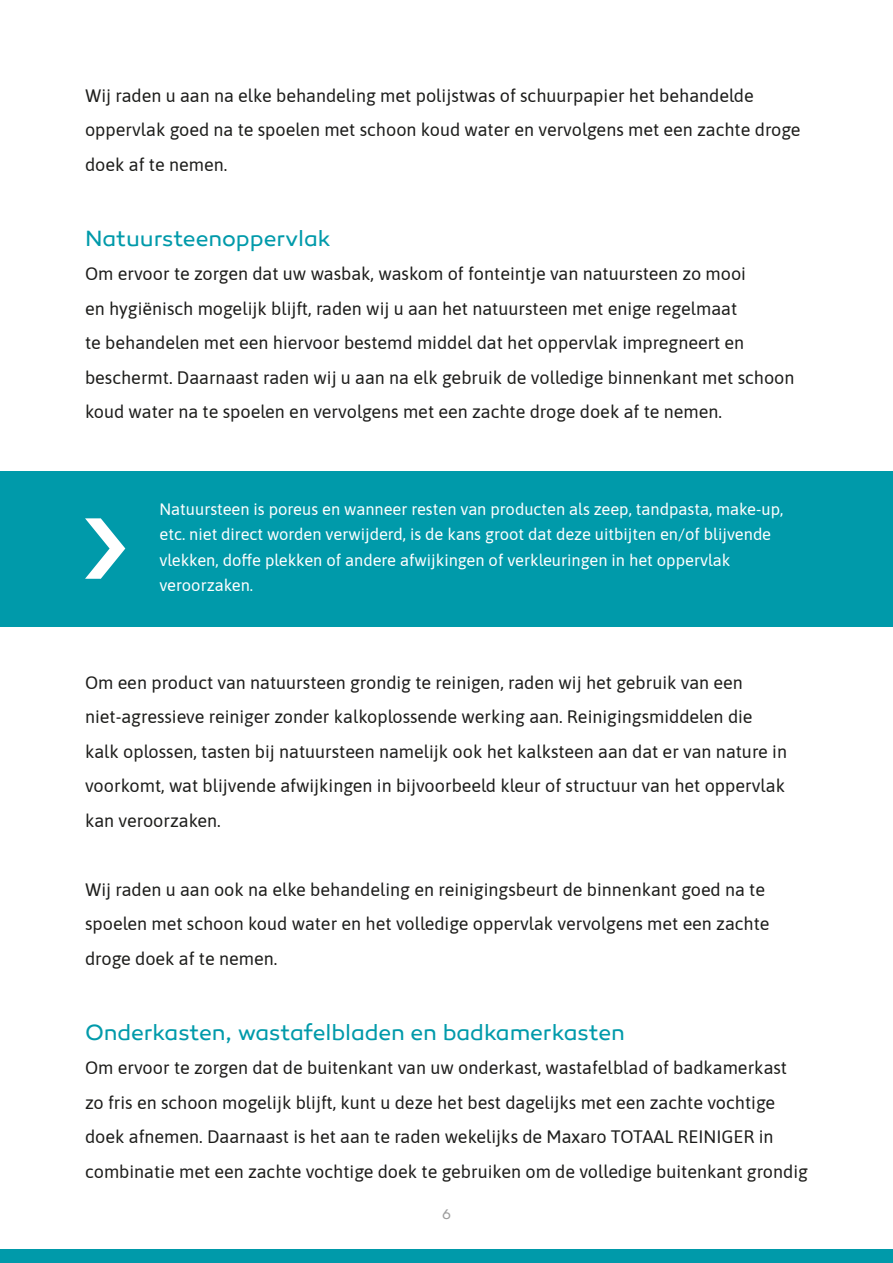
<style>
.page{position:relative;width:893px;height:1263px;background:#fff}
.page>*{position:absolute;margin:0;border:0;box-sizing:border-box;transform-origin:0 0}
.t1{font:22.5px "Canaro";letter-spacing:-.005em;color:#009aaa}
.t2{font:18px/34.5px "Asap";color:#1d1d1b}
.t3{font:16.5px/25.5px "Asap";color:#fff}
.t4{font:14.25px "Canaro";color:#9d9d9d}
</style>
<div class="page">
<div style="left:0;top:1249px;width:893px;height:14px;background:#009aaa"></div>
<div style="left:0;top:471px;width:893px;height:155px;background:#009aaa"></div>
<svg style="left:85px;top:518px;width:40px;height:61px"></svg>
<p class="t2" style="left:85px;top:77px;width:717px">Wij raden u aan na elke behandeling met polijstwas of schuurpapier het behandelde oppervlak goed na te spoelen met schoon koud water en vervolgens met een zachte droge doek af te nemen.</p>
<p class="t1" style="left:85px;top:225px;width:247px">Natuursteenoppervlak</p>
<p class="t2" style="left:85px;top:256px;width:711px">Om ervoor te zorgen dat uw wasbak, waskom of fonteintje van natuursteen zo mooi<br>en hygiënisch mogelijk blijft, raden wij u aan het natuursteen met enige regelmaat<br>te behandelen met een hiervoor bestemd middel dat het oppervlak impregneert en beschermt. Daarnaast raden wij u aan na elk gebruik de volledige binnenkant met schoon koud water na te spoelen en vervolgens met een zachte droge doek af te nemen.</p>
<p class="t3" style="left:159px;top:495px;width:625px">Natuursteen is poreus en wanneer resten van producten als zeep, tandpasta, make-up, etc. niet direct worden verwijderd, is de kans groot dat deze uitbijten en/of blijvende vlekken, doffe plekken of andere afwijkingen of verkleuringen in het oppervlak veroorzaken.</p>
<p class="t2" style="left:85px;top:664px;width:703px">Om een product van natuursteen grondig te reinigen, raden wij het gebruik van een niet-agressieve reiniger zonder kalkoplossende werking aan. Reinigingsmiddelen die kalk oplossen, tasten bij natuursteen namelijk ook het kalksteen aan dat er van nature in voorkomt, wat blijvende afwijkingen in bijvoorbeeld kleur of structuur van het oppervlak kan veroorzaken.</p>
<p class="t2" style="left:85px;top:871px;width:686px">Wij raden u aan ook na elke behandeling en reinigingsbeurt de binnenkant goed na te spoelen met schoon koud water en het volledige oppervlak vervolgens met een zachte droge doek af te nemen.</p>
<p class="t1" style="left:85px;top:1019px;width:541px">Onderkasten, wastafelbladen en badkamerkasten</p>
<p class="t2" style="left:85px;top:1050px;width:724px">Om ervoor te zorgen dat de buitenkant van uw onderkast, wastafelblad of badkamerkast zo fris en schoon mogelijk blijft, kunt u deze het best dagelijks met een zachte vochtige doek afnemen. Daarnaast is het aan te raden wekelijks de Maxaro TOTAAL REINIGER in combinatie met een zachte vochtige doek te gebruiken om de volledige buitenkant grondig</p>
<p class="t4" style="left:442px;top:1206px;width:10px">6</p>
</div>
